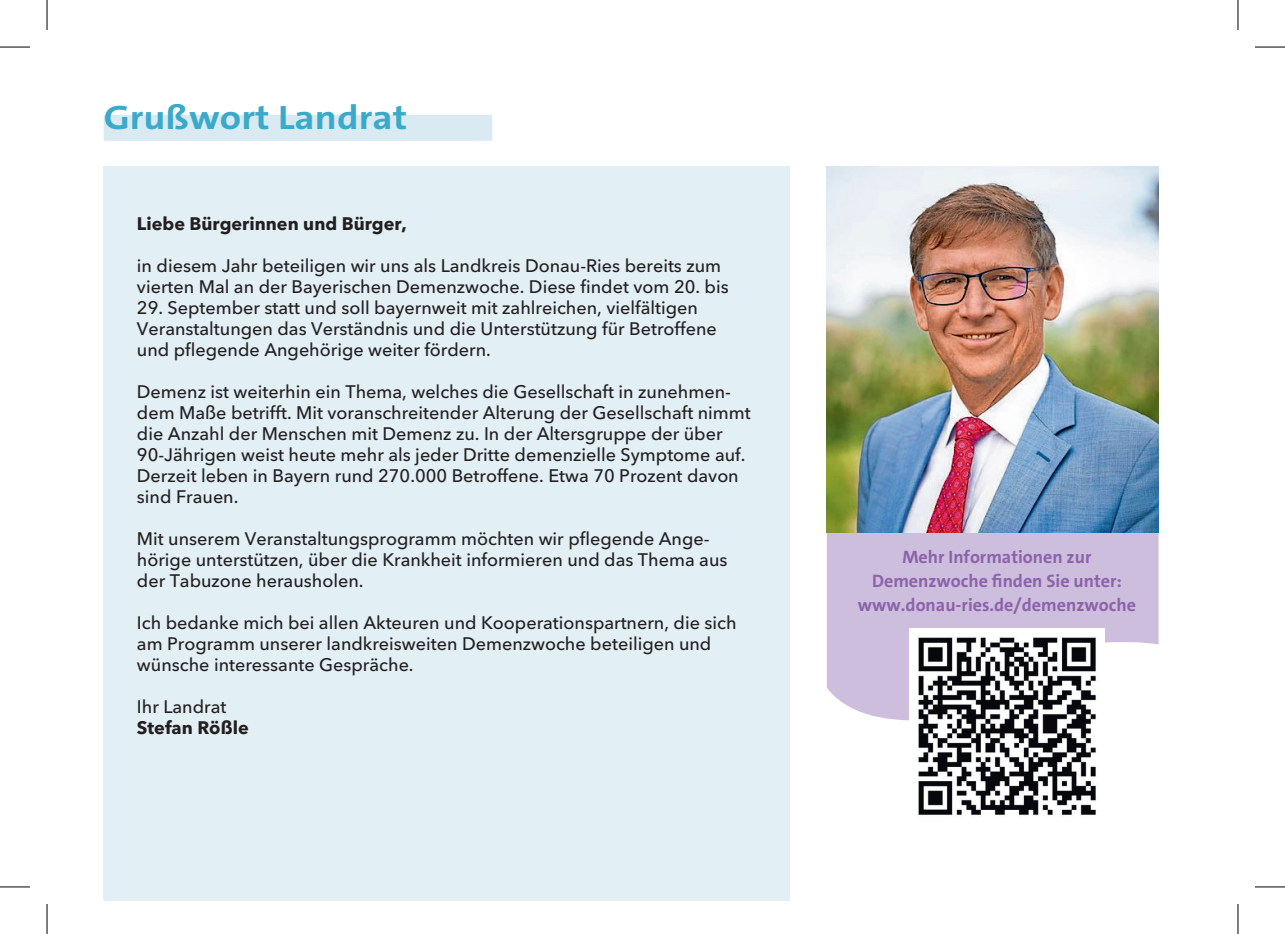
<style>
.page{position:relative;width:1285px;height:934px;background:#fff}
.page>*{position:absolute;margin:0;border:0;box-sizing:border-box;transform-origin:0 0}
.t1{font:700 34px "The Sans C4 s";color:#3ba9ca;scale:1.14 1}
.t2{font:500 18px/21px "Avenir Next LT Pro";color:#231f20}
.t3{font:700 18px/24px "The Sans C4 s";color:#8c62aa;text-align:center}
.t4{font:700 18px "Avenir Next LT Pro";color:#231f20}
</style>
<div class="page">
<div style="left:104px;top:167px;width:686px;height:733px;background:#e2eff5"></div>
<svg style="left:827px;top:532px;width:331px;height:189px;background:#d1c4df"></svg>
<img style="left:827px;top:167px;width:331px;height:365px">
<div style="left:104px;top:115px;width:388px;height:26px;background:#d9eaf2"></div>
<img style="left:909px;top:628px;width:195px;height:187px">
<hr style="left:0;top:47px;width:30px;height:1px;background:#000">
<hr style="left:1255px;top:47px;width:30px;height:1px;background:#000">
<hr style="left:0;top:886px;width:30px;height:1px;background:#000">
<hr style="left:1255px;top:886px;width:30px;height:1px;background:#000">
<hr style="left:47px;top:0;width:1px;height:30px;background:#000">
<hr style="left:47px;top:903px;width:1px;height:30px;background:#000">
<hr style="left:1237px;top:0;width:1px;height:30px;background:#000">
<hr style="left:1237px;top:903px;width:1px;height:30px;background:#000">
<h1 class="t1" style="left:104px;top:96px;width:268px">Grußwort Landrat</h1>
<p class="t4" style="left:137px;top:212px;width:272px">Liebe Bürgerinnen und Bürger,</p>
<p class="t2" style="left:137px;top:255px;width:593px">in diesem Jahr beteiligen wir uns als Landkreis Donau-Ries bereits zum vierten Mal an der Bayerischen Demenzwoche. Diese findet vom 20. bis</p>
<p class="t2" style="left:137px;top:297px;width:581px">29. September statt und soll bayernweit mit zahlreichen, vielfältigen<br>Veranstaltungen das Verständnis und die Unterstützung für Betroffene und pflegende Angehörige weiter fördern.</p>
<p class="t2" style="left:137px;top:381px;width:615px">Demenz ist weiterhin ein Thema, welches die Gesellschaft in zunehmen&shy;dem Maße betrifft. Mit voranschreitender Alterung der Gesellschaft nimmt die Anzahl der Menschen mit Demenz zu. In der Altersgruppe der über 90-Jährigen weist heute mehr als jeder Dritte demenzielle Symptome auf.<br>Derzeit leben in Bayern rund 270.000 Betroffene. Etwa 70 Prozent davon sind Frauen.</p>
<p class="t2" style="left:137px;top:528px;width:592px">Mit unserem Veranstaltungsprogramm möchten wir pflegende Ange&shy;hörige unterstützen, über die Krankheit informieren und das Thema aus der Tabuzone herausholen.</p>
<p class="t2" style="left:137px;top:612px;width:601px">Ich bedanke mich bei allen Akteuren und Kooperationspartnern, die sich am Programm unserer landkreisweiten Demenzwoche beteiligen und wünsche interessante Gespräche.</p>
<p class="t2" style="left:137px;top:696px;width:91px">Ihr Landrat</p>
<p class="t4" style="left:137px;top:716px;width:113px">Stefan Rößle</p>
<p class="t3" style="left:858px;top:544px;width:279px">Mehr Informationen zur<br>Demenzwoche finden Sie unter: www.donau-ries.de/demenzwoche</p>
</div>
